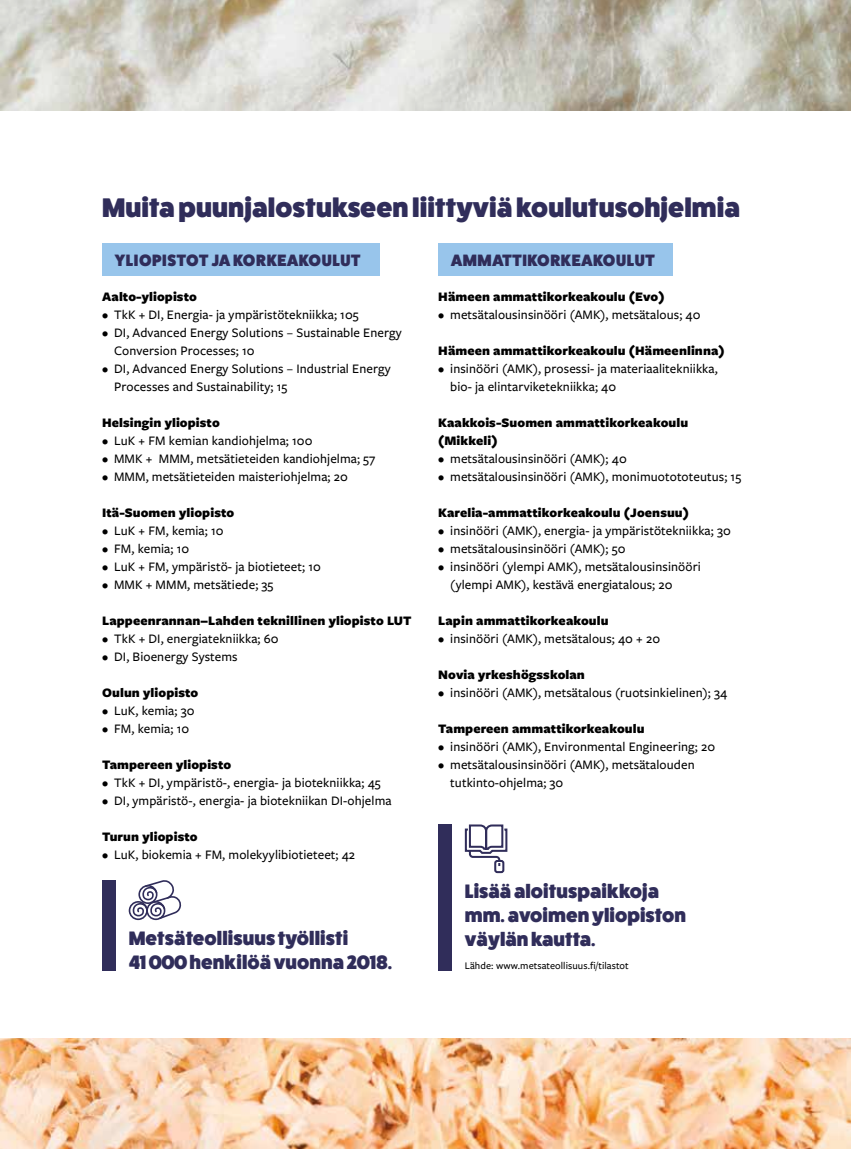
<style>
.page{position:relative;width:851px;height:1149px;background:#fff}
.page>*{position:absolute;margin:0;border:0;box-sizing:border-box;transform-origin:0 0}
.t1{font:800 27px "Fat Frank";letter-spacing:.005em;color:#302d5a}
.t2{font:800 19.5px/24px "Fat Frank";letter-spacing:.005em;color:#302d5a}
.t3{font:800 16.5px "Fat Frank";letter-spacing:.035em;color:#302d5a}
.t4{font:500 13.5px/18px "Freight Sans Pro";letter-spacing:.005em;color:#000}
.t5{font:900 13.5px/18px "Freight Sans Pro";letter-spacing:.005em;color:#000}
.t6{font:500 10.5px "Freight Sans Pro";letter-spacing:.005em;color:#000}
</style>
<div class="page">
<div style="left:102px;top:243px;width:277px;height:33px;background:#98c5eb"></div>
<div style="left:438px;top:243px;width:234px;height:33px;background:#98c5eb"></div>
<svg style="left:464px;top:824px;width:44px;height:49px"></svg>
<svg style="left:0;top:0;width:850px;height:111px;background:#cdcbc1"></svg>
<svg style="left:0;top:1038px;width:850px;height:110px;background:#f6caa4"></svg>
<div style="left:438px;top:824px;width:14px;height:146px;background:#302d5a"></div>
<svg style="left:129px;top:880px;width:53px;height:39px"></svg>
<div style="left:102px;top:879px;width:14px;height:91px;background:#302d5a"></div>
<h1 class="t1" style="left:102px;top:192px;width:639px">Muita puunjalostukseen liittyviä koulutusohjelmia</h1>
<p class="t3" style="left:115px;top:251px;width:247px">YLIOPISTOT JA KORKEAKOULUT</p>
<p class="t3" style="left:451px;top:251px;width:205px">AMMATTIKORKEAKOULUT</p>
<p class="t5" style="left:102px;top:286px;width:96px">Aalto-yliopisto</p>
<p class="t4" style="left:102px;top:304px;width:258px">• TkK + DI, Energia- ja ympäristötekniikka; 105</p>
<p class="t4" style="left:114px;top:322px;width:289px;text-indent:-12px">• DI, Advanced Energy Solutions – Sustainable Energy<br>Conversion Processes; 10</p>
<p class="t4" style="left:114px;top:358px;width:278px;text-indent:-12px">• DI, Advanced Energy Solutions – Industrial Energy<br>Processes and Sustainability; 15</p>
<p class="t5" style="left:102px;top:412px;width:119px">Helsingin yliopisto</p>
<p class="t4" style="left:102px;top:430px;width:212px">• LuK + FM kemian kandiohjelma; 100</p>
<p class="t4" style="left:102px;top:448px;width:274px">• MMK + MMM, metsätieteiden kandiohjelma; 57</p>
<p class="t4" style="left:102px;top:466px;width:247px">• MMM, metsätieteiden maisteriohjelma; 20</p>
<p class="t5" style="left:102px;top:502px;width:134px">Itä-Suomen yliopisto</p>
<p class="t4" style="left:102px;top:520px;width:123px">• LuK + FM, kemia; 10</p>
<p class="t4" style="left:102px;top:538px;width:89px">• FM, kemia; 10</p>
<p class="t4" style="left:102px;top:556px;width:220px">• LuK + FM, ympäristö- ja biotieteet; 10</p>
<p class="t4" style="left:102px;top:574px;width:173px">• MMK + MMM, metsätiede; 35</p>
<p class="t5" style="left:102px;top:610px;width:311px">Lappeenrannan–Lahden teknillinen yliopisto LUT</p>
<p class="t4" style="left:102px;top:628px;width:178px">• TkK + DI, energiatekniikka; 60</p>
<p class="t4" style="left:102px;top:646px;width:137px">• DI, Bioenergy Systems</p>
<p class="t5" style="left:102px;top:682px;width:98px">Oulun yliopisto</p>
<p class="t4" style="left:102px;top:700px;width:94px">• LuK, kemia; 30</p>
<p class="t4" style="left:102px;top:718px;width:89px">• FM, kemia; 10</p>
<p class="t5" style="left:102px;top:754px;width:130px">Tampereen yliopisto</p>
<p class="t4" style="left:102px;top:772px;width:280px">• TkK + DI, ympäristö-, energia- ja biotekniikka; 45</p>
<p class="t4" style="left:102px;top:790px;width:291px">• DI, ympäristö-, energia- ja biotekniikan DI-ohjelma</p>
<p class="t5" style="left:102px;top:826px;width:97px">Turun yliopisto</p>
<p class="t4" style="left:102px;top:844px;width:254px">• LuK, biokemia + FM, molekyylibiotieteet; 42</p>
<h2 class="t2" style="left:129px;top:926px;width:265px">Metsäteollisuus työllisti<br>41 000 henkilöä vuonna 2018.</h2>
<p class="t5" style="left:438px;top:286px;width:228px">Hämeen ammattikorkeakoulu (Evo)</p>
<p class="t4" style="left:438px;top:304px;width:264px">• metsätalousinsinööri (AMK), metsätalous; 40</p>
<p class="t5" style="left:438px;top:340px;width:288px">Hämeen ammattikorkeakoulu (Hämeenlinna)</p>
<p class="t4" style="left:450px;top:358px;width:269px;text-indent:-12px">• insinööri (AMK), prosessi- ja materiaalitekniikka, bio- ja elintarviketekniikka; 40</p>
<p class="t5" style="left:438px;top:412px;width:251px">Kaakkois-Suomen ammattikorkeakoulu (Mikkeli)</p>
<p class="t4" style="left:438px;top:448px;width:190px">• metsätalousinsinööri (AMK); 40</p>
<p class="t4" style="left:438px;top:466px;width:304px">• metsätalousinsinööri (AMK), monimuotototeutus; 15</p>
<p class="t5" style="left:438px;top:502px;width:252px">Karelia-ammattikorkeakoulu (Joensuu)</p>
<p class="t4" style="left:438px;top:520px;width:294px">• insinööri (AMK), energia- ja ympäristötekniikka; 30</p>
<p class="t4" style="left:438px;top:538px;width:189px">• metsätalousinsinööri (AMK); 50</p>
<p class="t4" style="left:450px;top:556px;width:252px;text-indent:-12px">• insinööri (ylempi AMK), metsätalousinsinööri (ylempi AMK), kestävä energiatalous; 20</p>
<p class="t5" style="left:438px;top:610px;width:172px">Lapin ammattikorkeakoulu</p>
<p class="t4" style="left:438px;top:628px;width:223px">• insinööri (AMK), metsätalous; 40 + 20</p>
<p class="t5" style="left:438px;top:664px;width:148px">Novia yrkeshögsskolan</p>
<p class="t4" style="left:438px;top:682px;width:290px">• insinööri (AMK), metsätalous (ruotsinkielinen); 34</p>
<p class="t5" style="left:438px;top:718px;width:208px">Tampereen ammattikorkeakoulu</p>
<p class="t4" style="left:438px;top:736px;width:278px">• insinööri (AMK), Environmental Engineering; 20</p>
<p class="t4" style="left:450px;top:754px;width:246px;text-indent:-12px">• metsätalousinsinööri (AMK), metsätalouden tutkinto-ohjelma; 30</p>
<h2 class="t2" style="left:465px;top:878px;width:223px">Lisää aloituspaikkoja mm. avoimen yliopiston väylän kautta.</h2>
<p class="t6" style="left:465px;top:958px;width:165px">Lähde: www.metsateollisuus.fi/tilastot</p>
</div>
